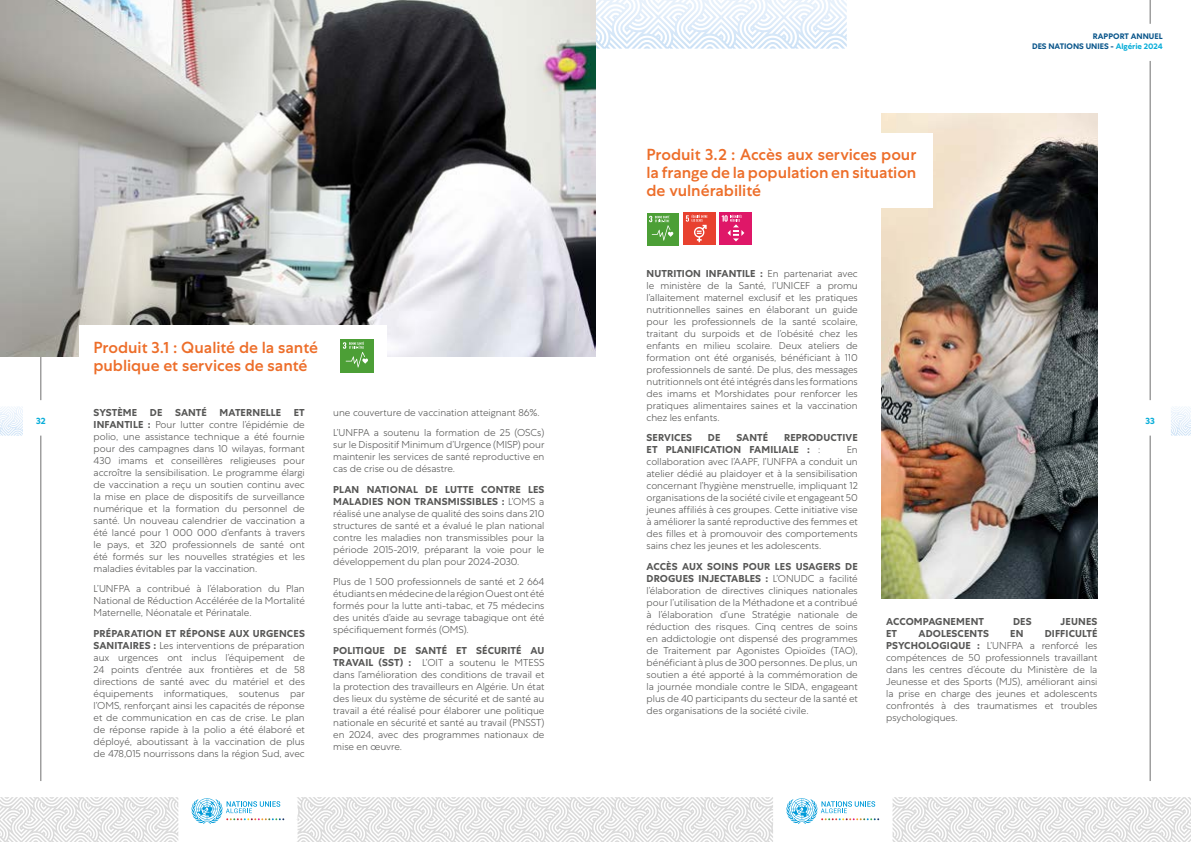
<style>
.page{position:relative;width:1191px;height:842px;background:#fff}
.page>*{position:absolute;margin:0;border:0;box-sizing:border-box;transform-origin:0 0}
.t1{font:500 16px/18px "Centra No 1";letter-spacing:-.005em;color:#ed6e2a}
.t2{font:300 10px/12px "Centra No 1";color:#575756;text-align:justify}
.t3{font:700 10px/12px "Centra No 1";letter-spacing:.01em;color:#575756}
.t4{font:700 9px "Centra No 1";color:#0baed9}
.t5{font:700 8px/9.6px "Centra No 1";color:#0a568b;text-align:right}
.s1{font-weight:700}
.s2{color:#0baed9}
.s3{font-weight:300}
</style>
<div class="page">
<svg style="left:892px;top:797px;width:299px;height:45px"></svg>
<svg style="left:297px;top:797px;width:476px;height:45px"></svg>
<svg style="left:191px;top:798px;width:93px;height:26px"></svg>
<svg style="left:786px;top:798px;width:93px;height:26px"></svg>
<svg style="left:0;top:797px;width:178px;height:45px"></svg>
<svg style="left:595px;top:0;width:251px;height:49px"></svg>
<svg style="left:1171px;top:407px;width:20px;height:29px"></svg>
<svg style="left:0;top:407px;width:23px;height:29px"></svg>
<hr style="left:41px;top:61px;width:1px;height:339px;background:#706f6f">
<hr style="left:41px;top:436px;width:1px;height:345px;background:#706f6f">
<svg style="left:1149px;top:0;width:1px;height:24px"></svg>
<hr style="left:1149px;top:61px;width:1px;height:339px;background:#706f6f">
<hr style="left:1149px;top:436px;width:1px;height:345px;background:#706f6f">
<img style="left:0;top:0;width:595px;height:356px">
<div style="left:79px;top:325px;width:308px;height:62px;background:#fff"></div>
<img style="left:881px;top:113px;width:216px;height:485px">
<div style="left:697px;top:133px;width:236px;height:75px;background:#fff"></div>
<div style="left:340px;top:339px;width:33px;height:34px;background:#4c9f36"></div>
<svg style="left:343px;top:341px;width:25px;height:26px"></svg>
<div style="left:646px;top:213px;width:32px;height:33px;background:#4c9f36"></div>
<svg style="left:649px;top:215px;width:24px;height:26px"></svg>
<div style="left:683px;top:212px;width:32px;height:33px;background:#e8412f"></div>
<svg style="left:686px;top:215px;width:21px;height:27px"></svg>
<div style="left:720px;top:212px;width:32px;height:33px;background:#df1768"></div>
<svg style="left:721px;top:215px;width:23px;height:26px"></svg>
<p class="t4" style="left:36px;top:416px;width:11px">32</p>
<h1 class="t1" style="left:93px;top:338px;width:226px">Produit 3.1 : Qualité de la santé publique et services de santé</h1>
<p class="t3" style="left:94px;top:406px;width:45px">SYSTÈME</p>
<p class="t3" style="left:150px;top:406px;width:14px">DE</p>
<p class="t3" style="left:175px;top:406px;width:33px">SANTÉ</p>
<p class="t3" style="left:219px;top:406px;width:63px">MATERNELLE</p>
<p class="t2" style="left:94px;top:406px;width:213px;text-indent:200px"><span class="s1">ET INFANTILE :</span> Pour lutter contre l’épidémie de polio, une assistance technique a été fournie pour des campagnes dans 10 wilayas, formant 430 imams et conseillères religieuses pour accroître la sensibilisation. Le programme élargi de vaccination a reçu un soutien continu avec la mise en place de dispositifs de surveillance numérique et la formation du personnel de santé. Un nouveau calendrier de vaccination a été lancé pour 1 000 000 d’enfants à travers le pays, et 320 professionnels de santé ont été formés sur les nouvelles stratégies et les maladies évitables par la vaccination.</p>
<p class="t2" style="left:94px;top:583px;width:213px">L’UNFPA a contribué à l’élaboration du Plan National de Réduction Accélérée de la Mortalité Maternelle, Néonatale et Périnatale.</p>
<p class="t2" style="left:94px;top:627px;width:213px"><span class="s1">PRÉPARATION ET RÉPONSE AUX URGENCES SANITAIRES :</span> Les interventions de préparation aux urgences ont inclus l’équipement de 24 points d’entrée aux frontières et de 58 directions de santé avec du matériel et des équipements informatiques, soutenus par l’OMS, renforçant ainsi les capacités de réponse et de communication en cas de crise. Le plan de réponse rapide à la polio a été élaboré et déployé, aboutissant à la vaccination de plus de 478,015 nourrissons dans la région Sud, avec</p>
<p class="t2" style="left:333px;top:402px;width:213px;line-height:20.5px">une couverture de vaccination atteignant 86%.<br>L’UNFPA a soutenu la formation de 25 (OSCs)</p>
<p class="t2" style="left:333px;top:439px;width:213px">sur le Dispositif Minimum d’Urgence (MISP) pour maintenir les services de santé reproductive en cas de crise ou de désastre.</p>
<p class="t2" style="left:333px;top:483px;width:213px"><span class="s1">PLAN NATIONAL DE LUTTE CONTRE LES MALADIES NON TRANSMISSIBLES :</span> L’OMS a réalisé une analyse de qualité des soins dans 210 structures de santé et a évalué le plan national contre les maladies non transmissibles pour la période 2015-2019, préparant la voie pour le développement du plan pour 2024-2030.</p>
<p class="t2" style="left:333px;top:576px;width:213px">Plus de 1 500 professionnels de santé et 2 664 étudiants en médecine de la région Ouest ont été formés pour la lutte anti-tabac, et 75 médecins des unités d’aide au sevrage tabagique ont été spécifiquement formés (OMS).</p>
<p class="t2" style="left:333px;top:644px;width:213px"><span class="s1">POLITIQUE DE SANTÉ ET SÉCURITÉ AU TRAVAIL (SST) :</span> L’OIT a soutenu le MTESS dans l’amélioration des conditions de travail et la protection des travailleurs en Algérie. Un état des lieux du système de sécurité et de santé au travail a été réalisé pour élaborer une politique nationale en sécurité et santé au travail (PNSST) en 2024, avec des programmes nationaux de mise en œuvre.</p>
<h1 class="t1" style="left:646px;top:146px;width:271px;text-align:justify">Produit 3.2 : Accès aux services pour la frange de la population en situation de vulnérabilité</h1>
<p class="t5" style="left:1032px;top:32px;width:132px">RAPPORT ANNUEL<br>DES NATIONS UNIES - <span class="s2">Algérie 2024</span></p>
<p class="t2" style="left:646px;top:267px;width:213px"><span class="s1">NUTRITION INFANTILE :</span> En partenariat avec le ministère de la Santé, l’UNICEF a promu l’allaitement maternel exclusif et les pratiques nutritionnelles saines en élaborant un guide pour les professionnels de la santé scolaire, traitant du surpoids et de l’obésité chez les enfants en milieu scolaire. Deux ateliers de formation ont été organisés, bénéficiant à 110 professionnels de santé. De plus, des messages nutritionnels ont été intégrés dans les formations des imams et Morshidates pour renforcer les pratiques alimentaires saines et la vaccination chez les enfants.</p>
<p class="t3" style="left:646px;top:432px;width:47px">SERVICES</p>
<p class="t3" style="left:708px;top:432px;width:14px">DE</p>
<p class="t3" style="left:736px;top:432px;width:33px">SANTÉ</p>
<p class="t3" style="left:646px;top:432px;width:213px;text-indent:137px">REPRODUCTIVE<br>ET PLANIFICATION FAMILIALE : <span class="s3">:</span></p>
<p class="t2" style="left:646px;top:444px;width:213px;text-indent:200px">En collaboration avec l’AAPF, l’UNFPA a conduit un atelier dédié au plaidoyer et à la sensibilisation concernant l’hygiène menstruelle, impliquant 12 organisations de la société civile et engageant 50 jeunes affiliés à ces groupes. Cette initiative vise à améliorer la santé reproductive des femmes et des filles et à promouvoir des comportements sains chez les jeunes et les adolescents.</p>
<p class="t2" style="left:646px;top:560px;width:213px"><span class="s1">ACCÈS AUX SOINS POUR LES USAGERS DE DROGUES INJECTABLES :</span> L’ONUDC a facilité l’élaboration de directives cliniques nationales pour l’utilisation de la Méthadone et a contribué à l’élaboration d’une Stratégie nationale de réduction des risques. Cinq centres de soins en addictologie ont dispensé des programmes de Traitement par Agonistes Opioïdes (TAO), bénéficiant à plus de 300 personnes. De plus, un soutien a été apporté à la commémoration de la journée mondiale contre le SIDA, engageant plus de 40 participants du secteur de la santé et des organisations de la société civile.</p>
<p class="t3" style="left:886px;top:616px;width:99px">ACCOMPAGNEMENT</p>
<p class="t3" style="left:1013px;top:616px;width:20px">DES</p>
<p class="t3" style="left:1060px;top:616px;width:38px">JEUNES</p>
<p class="t3" style="left:886px;top:628px;width:13px">ET</p>
<p class="t3" style="left:918px;top:628px;width:72px">ADOLESCENTS</p>
<p class="t3" style="left:1010px;top:628px;width:15px">EN</p>
<p class="t2" style="left:886px;top:628px;width:213px;text-indent:159px"><span class="s1">DIFFICULTÉ PSYCHOLOGIQUE :</span> L’UNFPA a renforcé les compétences de 50 professionnels travaillant dans les centres d’écoute du Ministère de la Jeunesse et des Sports (MJS), améliorant ainsi la prise en charge des jeunes et adolescents confrontés à des traumatismes et troubles psychologiques.</p>
<p class="t4" style="left:1145px;top:416px;width:11px">33</p>
</div>
